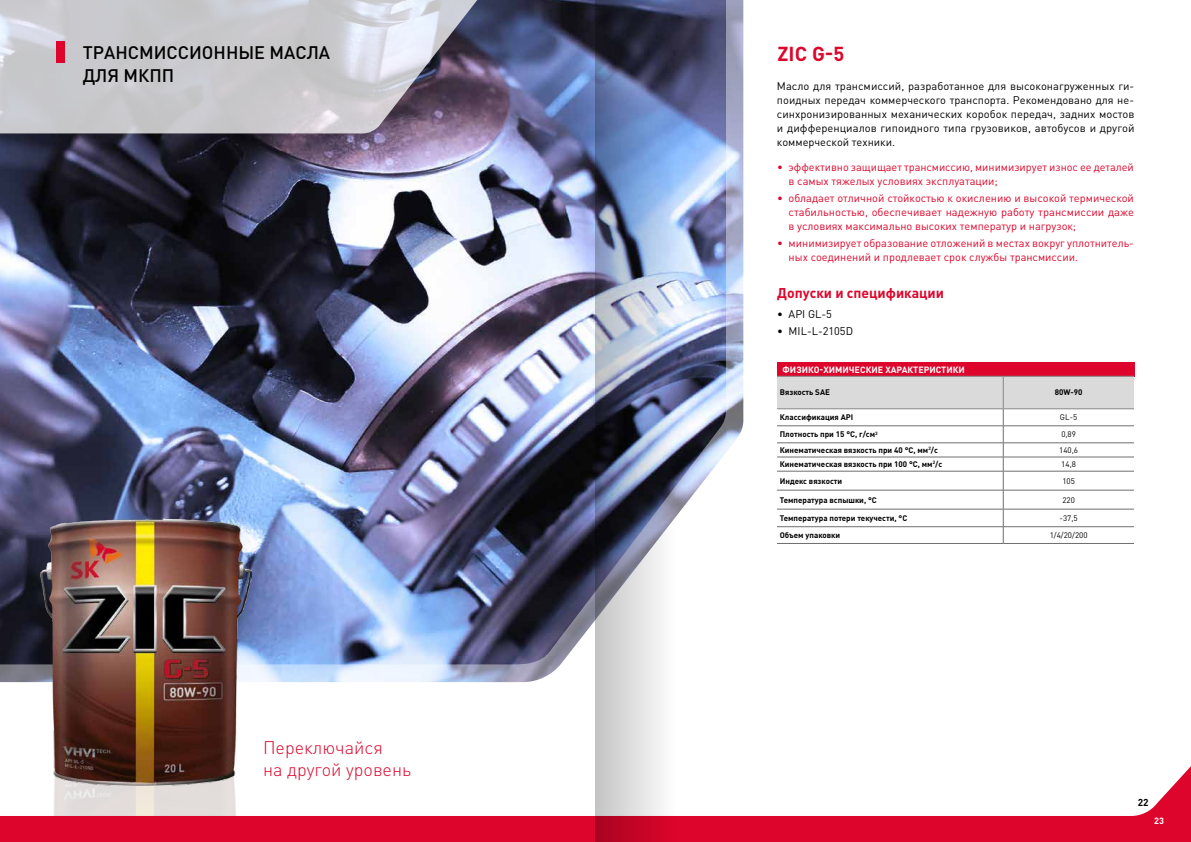
<style>
.page{position:relative;width:1191px;height:842px;background:#fff}
.page>*{position:absolute;margin:0;border:0;box-sizing:border-box;transform-origin:0 0}
.t1{font:700 20px "DIN Pro";color:#dd052b}
.t2{font:500 18px/23px "DIN Pro";color:#000}
.t3{font:300 18px/21.8px "DIN Pro";color:#dd052b}
.t4{font:700 14px "DIN Pro";color:#dd052b}
.t5{font:11px/14px "DIN Pro";color:#dd052b}
.t6{font:11px/14px "DIN Pro";color:#000;text-align:justify}
.t7{font:700 10px "DIN Pro";color:#000}
.t8{font:700 9px "DIN Pro";color:#fff}
.t9{font:700 8px "DIN Pro";color:#000}
.t10{font:8px "DIN Pro";color:#000}
</style>
<div class="page">
<img style="left:0;top:0;width:744px;height:683px">
<svg style="left:0;top:766px;width:1191px;height:76px"></svg>
<svg style="left:0;top:0;width:520px;height:133px;fill:#c8c8cb"></svg>
<div style="left:57px;top:42px;width:8px;height:21px;background:#dd052b"></div>
<div style="left:777px;top:362px;width:357px;height:14px;background:#dd052b"></div>
<svg style="left:777px;top:377px;width:357px;height:166px"></svg>
<hr style="left:777px;top:543px;width:226px;height:1px;background:#706f6f">
<hr style="left:1003px;top:543px;width:131px;height:1px;background:#706f6f">
<hr style="left:777px;top:376px;width:226px;height:1px;background:#878787">
<hr style="left:1003px;top:376px;width:131px;height:1px;background:#878787">
<hr style="left:1003px;top:376px;width:1px;height:33px;background:#878787">
<hr style="left:777px;top:409px;width:226px;height:1px;background:#878787">
<hr style="left:1003px;top:409px;width:131px;height:1px;background:#878787">
<img style="left:595px;top:0;width:80px;height:842px">
<img style="left:40px;top:786px;width:212px;height:30px">
<img style="left:40px;top:518px;width:212px;height:268px">
<h2 class="t2" style="left:83px;top:40px;width:249px">ТРАНСМИССИОННЫЕ МАСЛА<br>ДЛЯ МКПП</h2>
<h2 class="t3" style="left:263px;top:736px;width:150px">Переключайся<br>на другой уровень</h2>
<h1 class="t1" style="left:777px;top:40px;width:68px">ZIC G-5</h1>
<p class="t6" style="left:777px;top:79px;width:359px">Масло для трансмиссий, разработанное для высоконагруженных ги&shy;поидных передач коммерческого транспорта. Рекомендовано для не&shy;синхронизированных механических коробок передач, задних мостов и дифференциалов гипоидного типа грузовиков, автобусов и другой коммерческой техники.</p>
<p class="t5" style="left:788px;top:160px;width:347px;text-indent:-11px">• эффективно защищает трансмиссию, минимизирует износ ее деталей в самых тяжелых условиях эксплуатации;</p>
<p class="t5" style="left:788px;top:191px;width:347px;text-align:justify;text-indent:-11px">• обладает отличной стойкостью к окислению и высокой термической стабильностью, обеспечивает надежную работу трансмиссии даже в условиях максимально высоких температур и нагрузок;</p>
<p class="t5" style="left:788px;top:236px;width:347px;text-indent:-11px">• минимизирует образование отложений в местах вокруг уплотнитель&shy;ных соединений и продлевает срок службы трансмиссии.</p>
<p class="t4" style="left:777px;top:283px;width:168px">Допуски и спецификации</p>
<p class="t6" style="left:777px;top:307px;width:56px">• API GL-5</p>
<p class="t6" style="left:777px;top:323px;width:77px">• MIL-L-2105D</p>
<p class="t8" style="left:782px;top:363px;width:184px">ФИЗИКО-ХИМИЧЕСКИЕ ХАРАКТЕРИСТИКИ</p>
<p class="t9" style="left:780px;top:387px;width:52px">Вязкость SAE</p>
<p class="t9" style="left:1054px;top:387px;width:29px">80W-90</p>
<p class="t9" style="left:780px;top:412px;width:75px">Классификация API</p>
<p class="t10" style="left:1060px;top:412px;width:19px">GL-5</p>
<p class="t9" style="left:780px;top:429px;width:99px">Плотность при 15 °С, г/см<sup>3</sup></p>
<p class="t10" style="left:1061px;top:429px;width:16px">0,89</p>
<p class="t9" style="left:780px;top:445px;width:160px">Кинематическая вязкость при 40 °С, мм<sup>2</sup>/с</p>
<p class="t10" style="left:1059px;top:445px;width:20px">140,6</p>
<p class="t9" style="left:780px;top:459px;width:164px">Кинематическая вязкость при 100 °С, мм<sup>2</sup>/с</p>
<p class="t10" style="left:1061px;top:459px;width:16px">14,8</p>
<p class="t9" style="left:780px;top:475px;width:64px">Индекс вязкости</p>
<p class="t10" style="left:1062px;top:475px;width:14px">105</p>
<p class="t9" style="left:780px;top:494px;width:99px">Температура вспышки, °С</p>
<p class="t10" style="left:1062px;top:494px;width:14px">220</p>
<p class="t9" style="left:780px;top:513px;width:129px">Температура потери текучести, °С</p>
<p class="t10" style="left:1059px;top:513px;width:20px">-37,5</p>
<p class="t9" style="left:780px;top:530px;width:62px">Объем упаковки</p>
<p class="t10" style="left:1049px;top:530px;width:39px">1/4/20/200</p>
<p class="t7" style="left:1137px;top:795px;width:12px">22</p>
<p class="t8" style="left:1154px;top:815px;width:11px">23</p>
</div>
